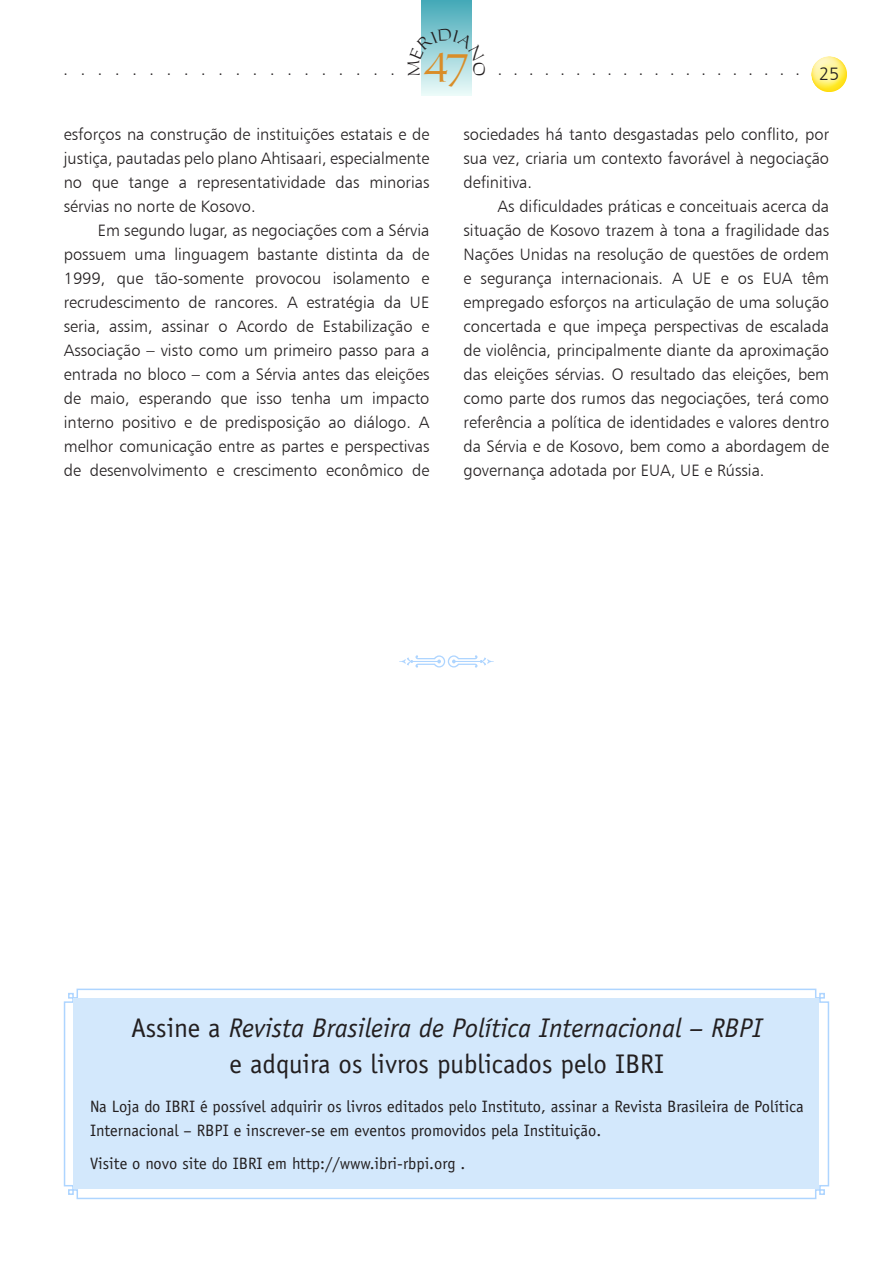
<style>
.page{position:relative;width:893px;height:1263px;background:#fff}
.page>*{position:absolute;margin:0;border:0;box-sizing:border-box;transform-origin:0 0}
.t1{font:36.9px "Carleton Normal";color:#d98d28}
.t2{font:italic 27px "Officina Sans";color:#231f20}
.t3{font:27px "Officina Sans";color:#231f20}
._05_corpo_do_texto{font:16.5px/24px "Humanist 777 BT Light B";color:#231f20;text-align:justify}
.t4{font:16.5px/24px "Officina Sans";color:#231f20}
.t5{font:15px "Times";color:#231f20}
.s1{font-family:"Humanist 777 BT Light B";font-size:18px}
.s2{font-style:normal}
</style>
<div class="page">
<div style="left:811px;top:56px;width:37px;height:38px;background:#fff101;opacity:.75"></div>
<svg style="left:422px;top:0;width:49px;height:96px;background:#90ced5"></svg>
<svg style="left:63px;top:988px;width:767px;height:212px"></svg>
<div style="left:74px;top:998px;width:745px;height:191px;background:#d3e8fc"></div>
<svg style="left:421px;top:28px;width:51px;height:48px;background:#9fd5db"></svg>
<p class="t5" style="left:64px;top:62px;width:332px">....................</p>
<h1 class="t1" style="left:423px;top:46px;width:48px">47</h1>
<p class="t5" style="left:498px;top:61px;width:343px">.................... <span class="s1">25</span></p>
<p class="_05_corpo_do_texto" style="left:64px;top:122px;width:367px">esforços na construção de instituições estatais e de justiça, pautadas pelo plano Ahtisaari, especialmente no que tange a representatividade das minorias sérvias no norte de Kosovo.</p>
<p class="_05_corpo_do_texto" style="left:64px;top:218px;width:367px;text-indent:34px">Em segundo lugar, as negociações com a Sérvia possuem uma linguagem bastante distinta da de 1999, que tão-somente provocou isolamento e recrudescimento de rancores. A estratégia da UE seria, assim, assinar o Acordo de Estabilização e Associação – visto como um primeiro passo para a entrada no bloco – com a Sérvia antes das eleições de maio, esperando que isso tenha um impacto interno positivo e de predisposição ao diálogo. A melhor comunicação entre as partes e perspectivas de desenvolvimento e crescimento econômico de</p>
<p class="_05_corpo_do_texto" style="left:463px;top:122px;width:367px">sociedades há tanto desgastadas pelo conflito, por sua vez, criaria um contexto favorável à negociação definitiva.</p>
<p class="_05_corpo_do_texto" style="left:463px;top:194px;width:367px;text-indent:34px">As dificuldades práticas e conceituais acerca da situação de Kosovo trazem à tona a fragilidade das Nações Unidas na resolução de questões de ordem e segurança internacionais. A UE e os EUA têm empregado esforços na articulação de uma solução concertada e que impeça perspectivas de escalada de violência, principalmente diante da aproximação das eleições sérvias. O resultado das eleições, bem como parte dos rumos das negociações, terá como referência a política de identidades e valores dentro da Sérvia e de Kosovo, bem como a abordagem de governança adotada por EUA, UE e Rússia.</p>
<p class="t2" style="left:131px;top:1012px;width:633px"><span class="s2">Assine a</span> Revista Brasileira de Política Internacional – RBPI</p>
<p class="t3" style="left:230px;top:1048px;width:436px">e adquira os livros publicados pelo IBRI</p>
<p class="t4" style="left:90px;top:1094px;width:715px">Na Loja do IBRI é possível adquirir os livros editados pelo Instituto, assinar a Revista Brasileira de Política<br>Internacional – RBPI e inscrever-se em eventos promovidos pela Instituição.</p>
<p class="t4" style="left:90px;top:1151px;width:377px">Visite o novo site do IBRI em http://www.ibri-rbpi.org .</p>
</div>
